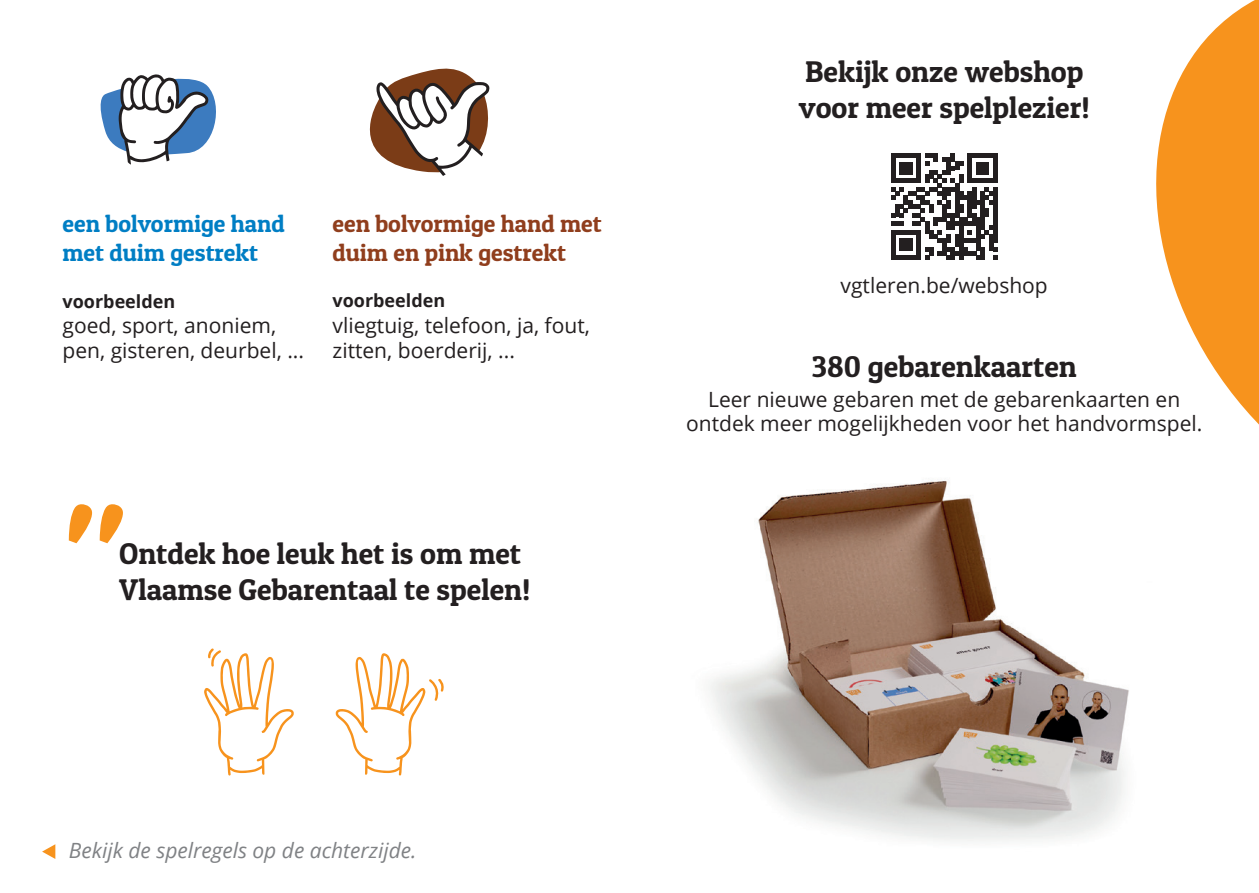
<style>
.page{position:relative;width:1259px;height:893px;background:#fff}
.page>*{position:absolute;margin:0;border:0;box-sizing:border-box;transform-origin:0 0}
.t1{font:150px "Patua One";color:#f7931d}
.t2{font:30px/36px "Patua One";color:#231f20}
.t3{font:24px/28.8px "Patua One";color:#903e1d}
.t4{font:24px/28.8px "Patua One";color:#007ec4}
.t5{font:21px/25.2px "Open Sans";color:#231f20}
.t6{font:italic 21px "Open Sans";color:#808285}
.t7{font:700 18px "Open Sans";color:#231f20}
</style>
<div class="page">
<svg style="left:1156px;top:0;width:103px;height:425px;fill:#f7931d"></svg>
<img style="left:710px;top:480px;width:419px;height:361px">
<svg style="left:369px;top:68px;width:121px;height:108px"></svg>
<svg style="left:100px;top:74px;width:116px;height:91px"></svg>
<svg style="left:891px;top:153px;width:106px;height:107px"></svg>
<svg style="left:336px;top:653px;width:108px;height:122px"></svg>
<svg style="left:204px;top:648px;width:90px;height:127px"></svg>
<svg style="left:42px;top:844px;width:13px;height:15px"></svg>
<p class="t4" style="left:63px;top:209px;width:224px">een bolvormige hand met duim gestrekt</p>
<p class="t7" style="left:63px;top:288px;width:114px">voorbeelden</p>
<p class="t5" style="left:63px;top:312px;width:243px">goed, sport, anoniem, pen, gisteren, deurbel, ...</p>
<p class="t3" style="left:332px;top:209px;width:271px">een bolvormige hand met duim en pink gestrekt</p>
<p class="t7" style="left:332px;top:288px;width:114px">voorbeelden</p>
<p class="t5" style="left:332px;top:312px;width:259px">vliegtuig, telefoon, ja, fout, zitten, boerderij, ...</p>
<h1 class="t1" style="left:63px;top:484px;width:59px">"</h1>
<h2 class="t2" style="left:119px;top:535px;width:413px">Ontdek hoe leuk het is om met<br>Vlaamse Gebarentaal te spelen!</h2>
<h2 class="t2" style="left:798px;top:53px;width:293px">Bekijk onze webshop voor meer spelplezier!</h2>
<p class="t5" style="left:840px;top:272px;width:209px">vgtleren.be/webshop</p>
<h2 class="t2" style="left:811px;top:349px;width:266px">380 gebarenkaarten</h2>
<p class="t5" style="left:686px;top:387px;width:518px;line-height:24px;text-align:center">Leer nieuwe gebaren met de gebarenkaarten en ontdek meer mogelijkheden voor het handvormspel.</p>
<p class="t6" style="left:69px;top:836px;width:349px">Bekijk de spelregels op de achterzijde.</p>
</div>
